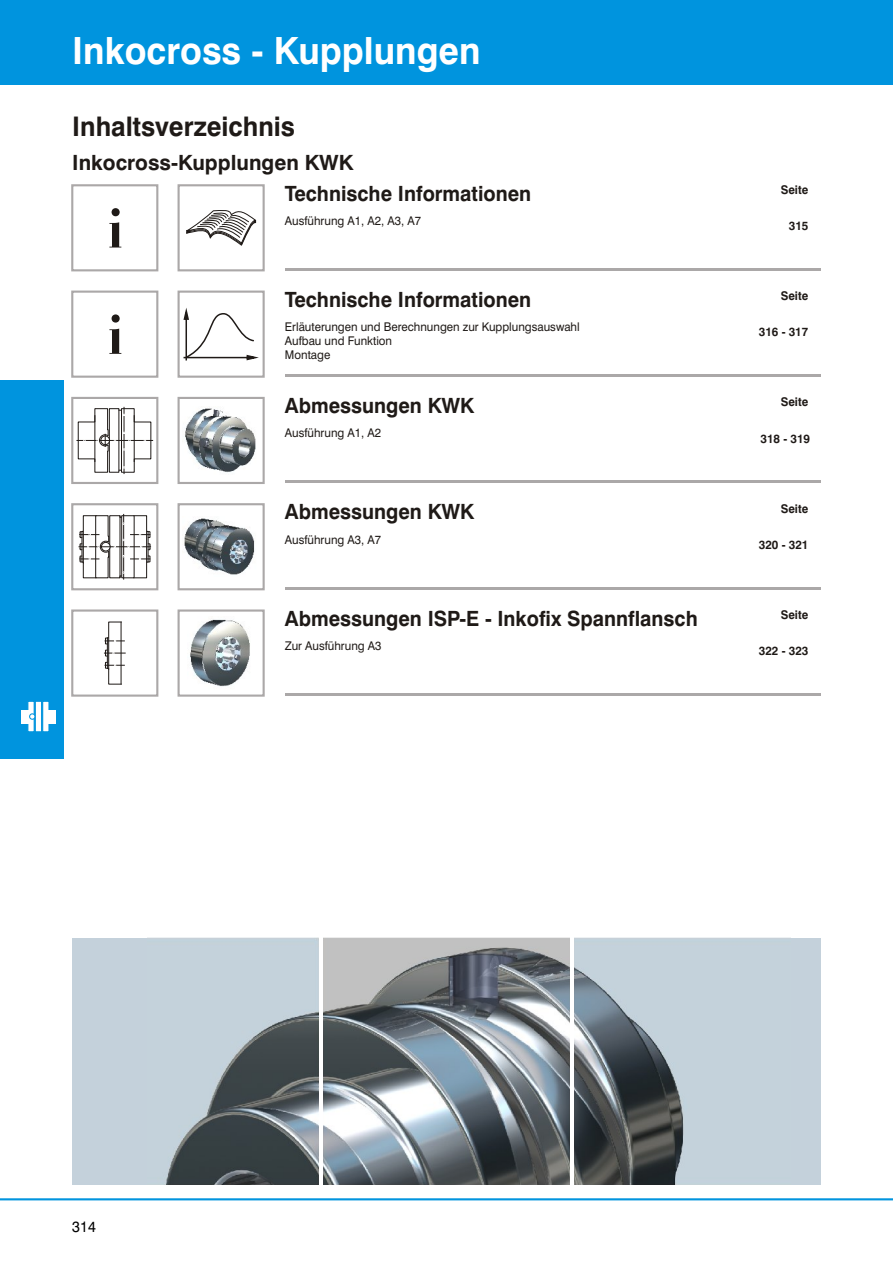
<style>
.page{position:relative;width:893px;height:1263px;background:#fff}
.page>*{position:absolute;margin:0;border:0;box-sizing:border-box;transform-origin:0 0}
.t1{font:700 condensed 58.65px/106.4px "Bauer Bodoni BT";color:#1f1a17}
.t2{font:700 37.5px "Swiss 721 BT";color:#fff;scale:.96 1}
.t3{font:700 27px "Swiss 721 BT";color:#1f1a17;scale:.96 1}
.t4{font:700 21px "Swiss 721 BT";color:#1f1a17;scale:.96 1}
.t5{font:700 21px "Swiss 721 BT";color:#1f1a17}
.t6{font:15px "Swiss 721 BT";color:#000;scale:.96 1}
.t7{font:12px/13.8px "Swiss 721 BT";color:#1f1a17;scale:.96 1}
.t8{font:700 12px "Swiss 721 BT";color:#1f1a17;scale:.96 1}
</style>
<div class="page">
<div style="left:0;top:381px;width:64px;height:378px;background:#0094de"></div>
<hr style="left:285px;top:268px;width:536px;height:2px;background:#aba8a8">
<hr style="left:285px;top:374px;width:536px;height:3px;background:#aba8a8">
<hr style="left:285px;top:481px;width:536px;height:2px;background:#aba8a8">
<hr style="left:285px;top:587px;width:536px;height:2px;background:#aba8a8">
<hr style="left:285px;top:693px;width:536px;height:3px;background:#aba8a8">
<div style="left:0;top:0;width:893px;height:85px;background:#0094de"></div>
<hr style="left:0;top:1198px;width:893px;height:2px;background:#0094de">
<div style="left:71px;top:184px;width:87px;height:87px;border:2px solid #aba8a8"></div>
<div style="left:178px;top:184px;width:87px;height:87px;border:2px solid #aba8a8"></div>
<div style="left:71px;top:291px;width:87px;height:87px;border:2px solid #aba8a8"></div>
<div style="left:178px;top:291px;width:87px;height:87px;border:2px solid #aba8a8"></div>
<div style="left:71px;top:397px;width:87px;height:87px;border:2px solid #aba8a8"></div>
<div style="left:178px;top:397px;width:87px;height:87px;border:2px solid #aba8a8"></div>
<div style="left:71px;top:503px;width:87px;height:87px;border:2px solid #aba8a8"></div>
<div style="left:178px;top:503px;width:87px;height:87px;border:2px solid #aba8a8"></div>
<svg style="left:186px;top:210px;width:71px;height:36px"></svg>
<div style="left:71px;top:609px;width:87px;height:88px;border:2px solid #aba8a8"></div>
<div style="left:178px;top:609px;width:87px;height:88px;border:2px solid #aba8a8"></div>
<svg style="left:183px;top:308px;width:76px;height:52px"></svg>
<div style="left:72px;top:938px;width:247px;height:246px;background:#c4d1db"></div>
<div style="left:574px;top:938px;width:247px;height:246px;background:#c4d1db"></div>
<div style="left:47px;top:710px;width:9px;height:13px;background:#fff"></div>
<div style="left:21px;top:710px;width:9px;height:13px;background:#fff"></div>
<svg style="left:27px;top:701px;width:23px;height:31px"></svg>
<hr style="left:76px;top:440px;width:77px;height:1px;background:#1f1a17">
<hr style="left:124px;top:407px;width:1px;height:67px;background:#1f1a17">
<svg style="left:78px;top:408px;width:73px;height:65px"></svg>
<hr style="left:123px;top:514px;width:1px;height:66px;background:#1f1a17">
<svg style="left:79px;top:515px;width:72px;height:63px"></svg>
<svg style="left:104px;top:622px;width:22px;height:62px"></svg>
<img style="left:184px;top:518px;width:71px;height:57px">
<img style="left:185px;top:408px;width:71px;height:65px">
<img style="left:190px;top:619px;width:60px;height:68px">
<img style="left:323px;top:938px;width:247px;height:246px">
<img style="left:574px;top:967px;width:110px;height:217px">
<img style="left:166px;top:1011px;width:153px;height:173px">
<h2 class="t2" style="left:72px;top:35px;width:427px">Inkocross - Kupplungen</h2>
<h3 class="t3" style="left:72px;top:116px;width:233px">Inhaltsverzeichnis</h3>
<h3 class="t5" style="left:72px;top:154px;width:283px">Inkocross-Kupplungen KWK</h3>
<h1 class="t1" style="left:108px;top:179px;width:16px">i i</h1>
<h3 class="t4" style="left:285px;top:185px;width:258px">Technische Informationen</h3>
<p class="t7" style="left:285px;top:215px;width:143px">Ausführung A1, A2, A3, A7</p>
<h3 class="t4" style="left:285px;top:291px;width:258px">Technische Informationen</h3>
<p class="t7" style="left:285px;top:321px;width:309px">Erläuterungen und Berechnungen zur Kupplungsauswahl<br>Aufbau und Funktion<br>Montage</p>
<h3 class="t4" style="left:285px;top:397px;width:199px">Abmessungen KWK</h3>
<p class="t7" style="left:285px;top:427px;width:102px">Ausführung A1, A2</p>
<h3 class="t4" style="left:285px;top:503px;width:199px">Abmessungen KWK</h3>
<p class="t7" style="left:285px;top:533px;width:102px">Ausführung A3, A7</p>
<h3 class="t4" style="left:285px;top:610px;width:432px">Abmessungen ISP-E - Inkofix Spannflansch</h3>
<p class="t7" style="left:285px;top:640px;width:102px">Zur Ausführung A3</p>
<p class="t8" style="left:781px;top:185px;width:30px">Seite</p>
<p class="t8" style="left:789px;top:221px;width:22px">315</p>
<p class="t8" style="left:781px;top:291px;width:30px">Seite</p>
<p class="t8" style="left:759px;top:327px;width:53px">316 - 317</p>
<p class="t8" style="left:781px;top:397px;width:30px">Seite</p>
<p class="t8" style="left:760px;top:434px;width:53px">318 - 319</p>
<p class="t8" style="left:781px;top:504px;width:30px">Seite</p>
<p class="t8" style="left:759px;top:540px;width:53px">320 - 321</p>
<p class="t8" style="left:781px;top:610px;width:30px">Seite</p>
<p class="t8" style="left:759px;top:646px;width:53px">322 - 323</p>
<p class="t6" style="left:72px;top:1221px;width:26px">314</p>
</div>
